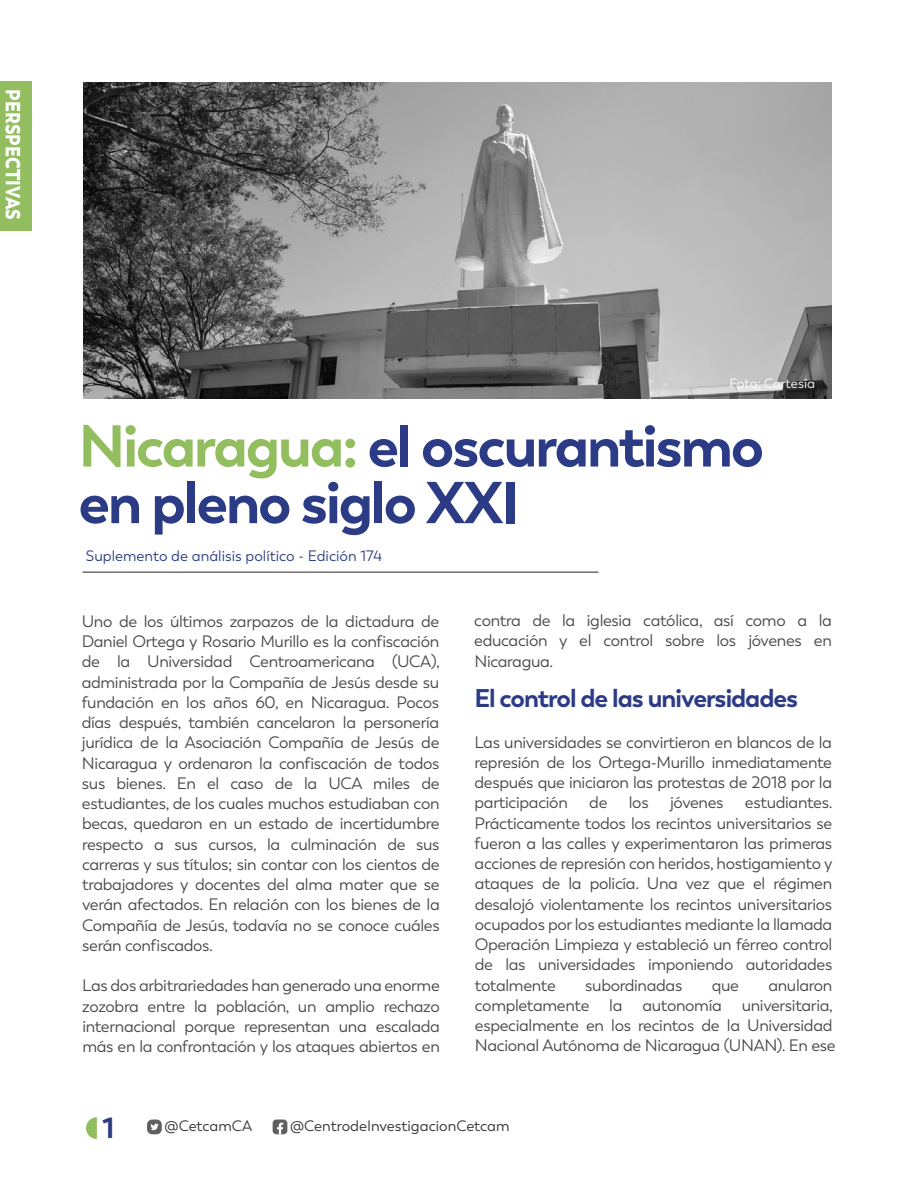
<style>
.page{position:relative;width:918px;height:1188px;background:#fff}
.page>*{position:absolute;margin:0;border:0;box-sizing:border-box;transform-origin:0 0}
.t1{font:700 58.8px/56.6px "Trenda";letter-spacing:-.04em;color:#2c3b86}
.t2{font:700 29.1px "Trenda";color:#2c3b80}
.t3{font:700 25.5px "Trenda";letter-spacing:-.04em;color:#2c3b86}
.t4{font:900 20.4px "Trenda";color:#fff;scale:.86 1}
.t5{font:16.5px/20.2px "Trenda";letter-spacing:-.02em;color:#464646;text-align:justify}
.t6{font:15px "Trenda";color:#2c3b80}
.t7{font:15px "Trenda";color:#303030}
.t8{font:13.5px "Trenda";letter-spacing:-.005em;color:#fff}
.s1{color:#92be60}
</style>
<div class="page">
<img style="left:83px;top:83px;width:749px;height:316px">
<svg style="left:86px;top:1117px;width:11px;height:22px"></svg>
<hr style="left:82px;top:572px;width:516px;height:1px;background:#262626">
<div style="left:147px;top:1120px;width:15px;height:14px;background:#606060;border-radius:5px"></div>
<svg style="left:150px;top:1124px;width:9px;height:6px"></svg>
<svg style="left:273px;top:1120px;width:14px;height:14px"></svg>
<div style="left:0;top:81px;width:32px;height:150px;background:#92be60"></div>
<p class="t4" style="left:26px;top:89px;width:153px;rotate:90deg">PERSPECTIVAS</p>
<p class="t8" style="left:729px;top:375px;width:87px">Foto: Cortesía</p>
<h1 class="t1" style="left:78px;top:418px;width:687px"><span class="s1">Nicaragua:</span> el oscurantismo en pleno siglo XXI</h1>
<p class="t6" style="left:86px;top:547px;width:298px">Suplemento de análisis político - Edición 174</p>
<p class="t5" style="left:82px;top:611px;width:360px">Uno de los últimos zarpazos de la dictadura de Daniel Ortega y Rosario Murillo es la confiscación de la Universidad Centroamericana (UCA), administrada por la Compañía de Jesús desde su fundación en los años 60, en Nicaragua. Pocos días después, también cancelaron la personería jurídica de la Asociación Compañía de Jesús de Nicaragua y ordenaron la confiscación de todos sus bienes. En el caso de la UCA miles de estudiantes, de los cuales muchos estudiaban con becas, quedaron en un estado de incertidumbre respecto a sus cursos, la culminación de sus carreras y sus títulos; sin contar con los cientos de trabajadores y docentes del alma mater que se verán afectados. En relación con los bienes de la Compañía de Jesús, todavía no se conoce cuáles serán confiscados.</p>
<p class="t5" style="left:82px;top:976px;width:359px">Las dos arbitrariedades han generado una enorme zozobra entre la población, un amplio rechazo internacional porque representan una escalada más en la confrontación y los ataques abiertos en</p>
<p class="t5" style="left:474px;top:611px;width:359px">contra de la iglesia católica, así como a la educación y el control sobre los jóvenes en Nicaragua.</p>
<h3 class="t3" style="left:474px;top:682px;width:325px">El control de las universidades</h3>
<p class="t5" style="left:474px;top:732px;width:359px">Las universidades se convirtieron en blancos de la represión de los Ortega-Murillo inmediatamente después que iniciaron las protestas de 2018 por la participación</p>
<p class="t5" style="left:475px;top:793px;width:359px;text-indent:270px">estudiantes.<br>Prácticamente todos los recintos universitarios se fueron a las calles y experimentaron las primeras acciones de represión con heridos, hostigamiento y ataques de la policía. Una vez que el régimen desalojó violentamente los recintos universitarios ocupados por los estudiantes mediante la llamada Operación Limpieza y estableció un férreo control de las universidades imponiendo autoridades totalmente</p>
<p class="t5" style="left:589px;top:793px;width:20px">de</p>
<p class="t5" style="left:629px;top:793px;width:21px">los</p>
<p class="t5" style="left:670px;top:793px;width:55px">jóvenes</p>
<p class="t5" style="left:475px;top:975px;width:362px;text-align:left;text-indent:293px">anularon completamente la autonomía universitaria, especialmente en los recintos de la Universidad Nacional Autónoma de Nicaragua (UNAN). En ese</p>
<p class="t5" style="left:585px;top:975px;width:99px">subordinadas</p>
<p class="t5" style="left:712px;top:975px;width:29px">que</p>
<h2 class="t2" style="left:103px;top:1110px;width:14px">1</h2>
<p class="t7" style="left:165px;top:1117px;width:89px">@CetcamCA</p>
<p class="t7" style="left:290px;top:1117px;width:221px">@CentrodeInvestigacionCetcam</p>
</div>
